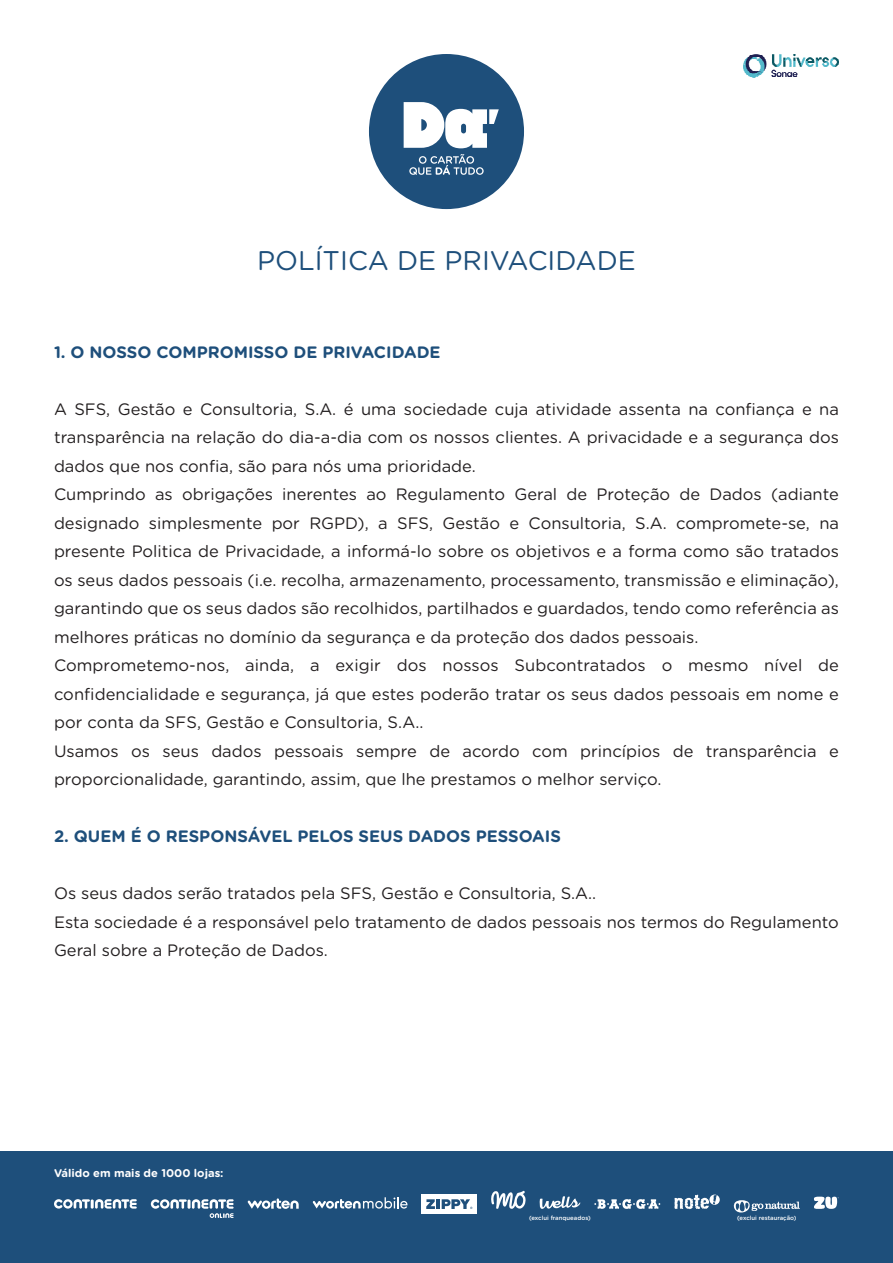
<style>
.page{position:relative;width:893px;height:1263px;background:#fff}
.page>*{position:absolute;margin:0;border:0;box-sizing:border-box;transform-origin:0 0}
.t1{font:27px "Gotham Rounded";color:#1e4f7b}
.t2{font:16.5px/28.5px "Gotham Rounded";color:#231f20}
.t3{font:700 16.5px "Gotham Rounded";color:#1e4f7b}
.t4{font:700 11.1px "Gotham Rounded";color:#fff}
.t5{font:500 6px "Gotham Rounded";color:#fff}
</style>
<div class="page">
<svg style="left:369px;top:54px;width:155px;height:155px"></svg>
<img style="left:744px;top:54px;width:95px;height:24px">
<div style="left:0;top:1151px;width:893px;height:112px;background:#1e4f7b"></div>
<svg style="left:539px;top:1196px;width:41px;height:13px"></svg>
<svg style="left:151px;top:1199px;width:83px;height:19px"></svg>
<svg style="left:54px;top:1199px;width:83px;height:9px"></svg>
<svg style="left:594px;top:1199px;width:66px;height:10px"></svg>
<div style="left:422px;top:1194px;width:55px;height:20px;background:#fff"></div>
<svg style="left:426px;top:1199px;width:46px;height:10px"></svg>
<svg style="left:491px;top:1190px;width:35px;height:19px"></svg>
<svg style="left:674px;top:1194px;width:46px;height:15px"></svg>
<svg style="left:248px;top:1198px;width:51px;height:11px"></svg>
<svg style="left:313px;top:1197px;width:94px;height:11px"></svg>
<svg style="left:734px;top:1200px;width:66px;height:12px"></svg>
<svg style="left:814px;top:1196px;width:25px;height:13px"></svg>
<h1 class="t1" style="left:257px;top:242px;width:380px">POLÍTICA DE PRIVACIDADE</h1>
<p class="t3" style="left:54px;top:340px;width:388px">1. O NOSSO COMPROMISSO DE PRIVACIDADE</p>
<p class="t2" style="left:54px;top:394px;width:786px">A SFS, Gestão e Consultoria, S.A. é uma sociedade cuja atividade assenta na confiança e na transparência na relação do dia-a-dia com os nossos clientes. A privacidade e a segurança dos dados que nos confia, são para nós uma prioridade.<br>Cumprindo as obrigações inerentes ao Regulamento Geral de Proteção de Dados (adiante designado simplesmente por RGPD), a SFS, Gestão e Consultoria, S.A. compromete-se, na presente Politica de Privacidade, a informá-lo sobre os objetivos e a forma como são tratados os seus dados pessoais (i.e. recolha, armazenamento, processamento, transmissão e eliminação), garantindo que os seus dados são recolhidos, partilhados e guardados, tendo como referência as melhores práticas no domínio da segurança e da proteção dos dados pessoais.<br>Comprometemo-nos, ainda, a exigir dos nossos Subcontratados o mesmo nível de confidencialidade e segurança, já que estes poderão tratar os seus dados pessoais em nome e por conta da SFS, Gestão e Consultoria, S.A..<br>Usamos os seus dados pessoais sempre de acordo com princípios de transparência e proporcionalidade, garantindo, assim, que lhe prestamos o melhor serviço.</p>
<p class="t3" style="left:54px;top:824px;width:509px">2. QUEM É O RESPONSÁVEL PELOS SEUS DADOS PESSOAIS</p>
<p class="t2" style="left:54px;top:878px;width:786px">Os seus dados serão tratados pela SFS, Gestão e Consultoria, S.A..<br>Esta sociedade é a responsável pelo tratamento de dados pessoais nos termos do Regulamento<br>Geral sobre a Proteção de Dados.</p>
<p class="t4" style="left:54px;top:1165px;width:171px">Válido em mais de 1000 lojas:</p>
<p class="t5" style="left:529px;top:1213px;width:63px">(exclui franqueados)</p>
<p class="t5" style="left:737px;top:1213px;width:61px">(exclui restauração)</p>
</div>
